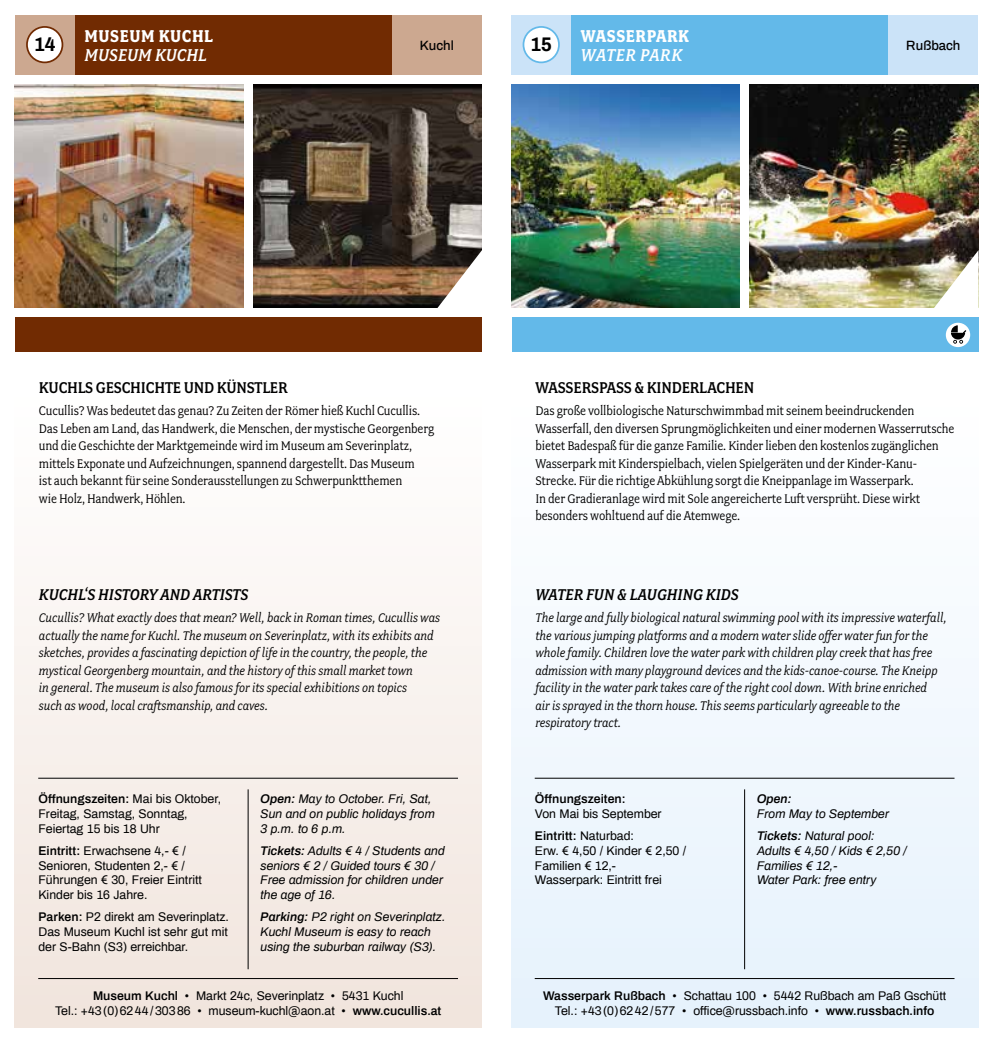
<style>
.page{position:relative;width:993px;height:1042px;background:#fff}
.page>*{position:absolute;margin:0;border:0;box-sizing:border-box;transform-origin:0 0}
.t1{font:700 19.25px "Fairplex Narrow OT";letter-spacing:.03em;color:#fff}
.t2{font:italic 19.25px "Fairplex Narrow OT Med";color:#fff}
.t3{font:italic 19.25px "Fairplex Narrow OT Med";letter-spacing:.03em;color:#fff}
.t4{font:700 19.25px "Archivo";color:#000}
.t5{font:500 17.5px "Fairplex Narrow OT";letter-spacing:-.01em;color:#000}
.t6{font:italic 17.5px "Fairplex Narrow OT Med";color:#000}
.t7{font:italic 14px/17.5px "Fairplex Narrow OT";color:#000}
.t8{font:14px/17.5px "Fairplex Narrow OT";letter-spacing:-.01em;color:#000}
.t9{font:500 13.12px "Archivo";color:#000}
.t10{font:12.25px/14.7px "Archivo";color:#000}
.t11{font:italic 12.25px/14.7px "Archivo";color:#000}
.t12{font:600 12.25px "Archivo";color:#000}
.t13{font:italic 600 12.25px "Archivo";color:#000}
.s1{font-weight:600}
</style>
<div class="page">
<div style="left:15px;top:394px;width:466px;height:633px;background:linear-gradient(to bottom,#fff,#f1e4dc)"></div>
<div style="left:15px;top:317px;width:467px;height:35px;background:#712b02"></div>
<div style="left:74px;top:15px;width:318px;height:59px;background:#712b02"></div>
<div style="left:15px;top:15px;width:59px;height:59px;background:#cca890"></div>
<div style="left:392px;top:15px;width:89px;height:59px;background:#cca890"></div>
<img style="left:15px;top:84px;width:228px;height:224px">
<img style="left:253px;top:84px;width:228px;height:224px">
<div style="left:27px;top:27px;width:35px;height:35px;background:#fff;border-radius:50%"></div>
<div style="left:26px;top:26px;width:37px;height:37px;border:2px solid #712b02;border-radius:50%"></div>
<hr style="left:38px;top:978px;width:420px;height:1px;background:#000">
<hr style="left:38px;top:778px;width:420px;height:1px;background:#000">
<hr style="left:247px;top:789px;width:1px;height:180px;background:#000">
<div style="left:511px;top:394px;width:466px;height:633px;background:#f2f8fe"></div>
<div style="left:511px;top:317px;width:467px;height:35px;background:#63b9e9"></div>
<div style="left:571px;top:15px;width:317px;height:59px;background:#63b9e9"></div>
<div style="left:511px;top:15px;width:60px;height:59px;background:#cbe3f8"></div>
<div style="left:888px;top:15px;width:89px;height:59px;background:#cbe3f8"></div>
<img style="left:511px;top:84px;width:228px;height:224px">
<img style="left:749px;top:84px;width:228px;height:224px">
<div style="left:523px;top:27px;width:35px;height:35px;background:#fff;border-radius:50%"></div>
<div style="left:522px;top:26px;width:37px;height:37px;border:2px solid #63b9e9;border-radius:50%"></div>
<hr style="left:534px;top:978px;width:420px;height:1px;background:#000">
<hr style="left:534px;top:778px;width:420px;height:1px;background:#000">
<hr style="left:744px;top:789px;width:1px;height:180px;background:#000">
<svg style="left:945px;top:323px;width:24px;height:24px"></svg>
<svg style="left:950px;top:325px;width:15px;height:19px"></svg>
<svg style="left:437px;top:250px;width:45px;height:58px"></svg>
<svg style="left:933px;top:250px;width:45px;height:58px"></svg>
<h1 class="t1" style="left:84px;top:25px;width:130px">MUSEUM KUCHL</h1>
<h1 class="t2" style="left:84px;top:44px;width:123px">MUSEUM KUCHL</h1>
<h1 class="t4" style="left:34px;top:31px;width:23px">14</h1>
<p class="t9" style="left:420px;top:37px;width:35px">Kuchl</p>
<h1 class="t1" style="left:580px;top:25px;width:110px">WASSERPARK</h1>
<h1 class="t3" style="left:580px;top:44px;width:103px">WATER PARK</h1>
<h1 class="t4" style="left:530px;top:31px;width:23px">15</h1>
<p class="t9" style="left:906px;top:37px;width:56px">Rußbach</p>
<p class="t5" style="left:39px;top:377px;width:250px">KUCHLS GESCHICHTE UND KÜNSTLER</p>
<p class="t8" style="left:39px;top:402px;width:396px">Cucullis? Was bedeutet das genau? Zu Zeiten der Römer hieß Kuchl Cucullis.<br>Das Leben am Land, das Handwerk, die Menschen, der mystische Georgenberg und die Geschichte der Marktgemeinde wird im Museum am Severinplatz, mittels Exponate und Aufzeichnungen, spannend dargestellt. Das Museum<br>ist auch bekannt für seine Sonderausstellungen zu Schwerpunktthemen<br>wie Holz, Handwerk, Höhlen.</p>
<p class="t6" style="left:39px;top:584px;width:211px">KUCHL‘S HISTORY AND ARTISTS</p>
<p class="t7" style="left:39px;top:609px;width:402px">Cucullis? What exactly does that mean? Well, back in Roman times, Cucullis was actually the name for Kuchl. The museum on Severinplatz, with its exhibits and sketches, provides a fascinating depiction of life in the country, the people, the mystical Georgenberg mountain, and the history of this small market town<br>in general. The museum is also famous for its special exhibitions on topics<br>such as wood, local craftsmanship, and caves.</p>
<p class="t10" style="left:38px;top:791px;width:184px"><span class="s1">Öffnungszeiten:</span> Mai bis Oktober,<br>Freitag, Samstag, Sonntag,<br>Feiertag 15 bis 18 Uhr</p>
<p class="t10" style="left:38px;top:843px;width:165px"><span class="s1">Eintritt:</span> Erwachsene 4,- € /<br>Senioren, Studenten 2,- € /<br>Führungen € 30, Freier Eintritt<br>Kinder bis 16 Jahre.</p>
<p class="t10" style="left:38px;top:909px;width:192px;text-align:justify"><span class="s1">Parken:</span> P2 direkt am Severinplatz.<br>Das Museum Kuchl ist sehr gut mit der S-Bahn (S3) erreichbar.</p>
<p class="t11" style="left:260px;top:791px;width:176px"><span class="s1">Open:</span> May to October. Fri, Sat,<br>Sun and on public holidays from<br>3 p.m. to 6 p.m.</p>
<p class="t11" style="left:260px;top:843px;width:186px"><span class="s1">Tickets:</span> Adults € 4 / Students and seniors € 2 / Guided tours € 30 /<br>Free admission for children under the age of 16.</p>
<p class="t11" style="left:260px;top:909px;width:186px"><span class="s1">Parking:</span> P2 right on Severinplatz.<br>Kuchl Museum is easy to reach using the suburban railway (S3).</p>
<p class="t10" style="left:55px;top:988px;width:388px;text-align:center"><span class="s1">Museum Kuchl</span> • Markt 24c, Severinplatz • 5431 Kuchl<br>Tel.: +43(0)6244/30386 • museum-kuchl@aon.at • <span class="s1">www.cucullis.at</span></p>
<p class="t5" style="left:535px;top:377px;width:220px">WASSERSPASS &amp; KINDERLACHEN</p>
<p class="t8" style="left:535px;top:402px;width:420px">Das große vollbiologische Naturschwimmbad mit seinem beeindruckenden Wasserfall, den diversen Sprungmöglichkeiten und einer modernen Wasserrutsche bietet Badespaß für die ganze Familie. Kinder lieben den kostenlos zugänglichen Wasserpark mit Kinderspielbach, vielen Spielgeräten und der Kinder-Kanu-Strecke. Für die richtige Abkühlung sorgt die Kneippanlage im Wasserpark.<br>In der Gradieranlage wird mit Sole angereicherte Luft versprüht. Diese wirkt besonders wohltuend auf die Atemwege.</p>
<p class="t6" style="left:535px;top:584px;width:205px">WATER FUN &amp; LAUGHING KIDS</p>
<p class="t7" style="left:535px;top:609px;width:412px">The large and fully biological natural swimming pool with its impressive waterfall, the various jumping platforms and a modern water slide offer water fun for the whole family. Children love the water park with children play creek that has free admission with many playground devices and the kids-canoe-course. The Kneipp facility in the water park takes care of the right cool down. With brine enriched<br>air is sprayed in the thorn house. This seems particularly agreeable to the respiratory tract.</p>
<p class="t12" style="left:535px;top:791px;width:92px">Öffnungszeiten:</p>
<p class="t10" style="left:535px;top:802px;width:128px;line-height:22.1px">Von Mai bis September<br><span class="s1">Eintritt:</span> Naturbad:</p>
<p class="t10" style="left:535px;top:843px;width:153px">Erw. € 4,50 / Kinder € 2,50 /<br>Familien € 12,-<br>Wasserpark: Eintritt frei</p>
<p class="t13" style="left:756px;top:791px;width:36px">Open:</p>
<p class="t11" style="left:756px;top:802px;width:134px;line-height:22.1px">From May to September<br><span class="s1">Tickets:</span> Natural pool:</p>
<p class="t11" style="left:756px;top:843px;width:151px">Adults € 4,50 / Kids € 2,50 /<br>Families € 12,-<br>Water Park: free entry</p>
<p class="t10" style="left:543px;top:988px;width:404px;text-align:center"><span class="s1">Wasserpark Rußbach</span> • Schattau 100 • 5442 Rußbach am Paß Gschütt<br>Tel.: +43(0)6242/577 • office@russbach.info • <span class="s1">www.russbach.info</span></p>
</div>
